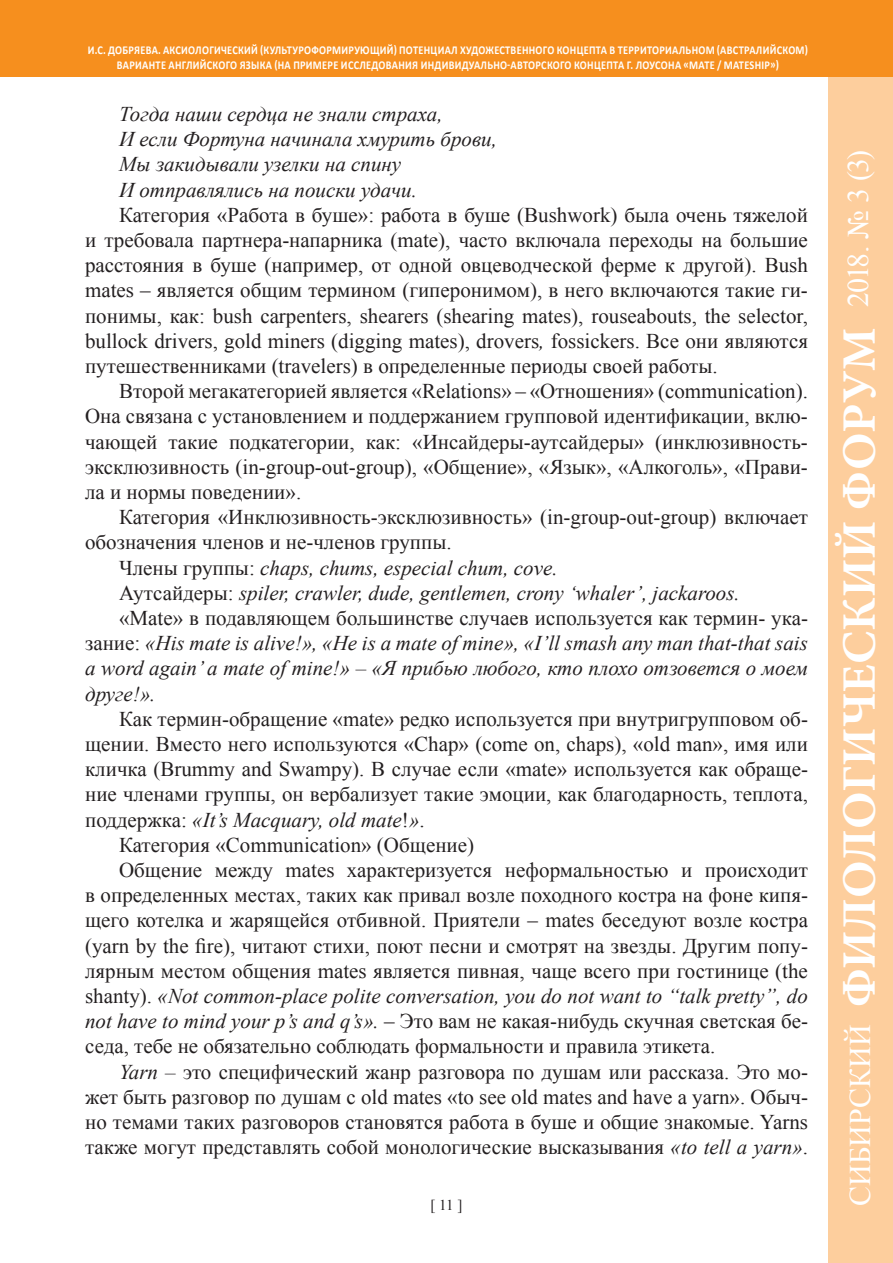
<style>
.page{position:relative;width:893px;height:1263px;background:#fff}
.page>*{position:absolute;margin:0;border:0;box-sizing:border-box;transform-origin:0 0}
.t1{font:700 48px "Minion Pro";color:#fff}
.t2{font:30px "Times New Roman";letter-spacing:-.005em;color:#fff}
.t3{font:21px/25.2px "Times New Roman";color:#231f20;text-align:justify}
.t4{font:italic 21px/25.2px "Times New Roman";color:#231f20}
.t5{font:15px "Times New Roman";color:#231f20}
.t6{font:700 12px "Calibri";letter-spacing:.03em;color:#fff;scale:.86 1}
.s1{font-style:italic}
.s2{font-style:normal}
</style>
<div class="page">
<div style="left:828px;top:0;width:65px;height:1263px;background:#fdce9d"></div>
<div style="left:0;top:0;width:893px;height:77px;background:#f68f1e"></div>
<p class="t6" style="left:88px;top:43px;width:62px">И.С. ДОБРЯЕВА</p>
<p class="t6" style="left:158px;top:43px;width:29px">. АКСИОЛОГИЧЕС</p>
<p class="t6" style="left:238px;top:43px;width:86px">КИЙ (КУЛ ЬТУРОФО</p>
<p class="t6" style="left:326px;top:43px;width:93px">РМИ РУЮЩИЙ) ПОТЕНЦИАЛ</p>
<p class="t6" style="left:460px;top:43px;width:9px">ХУДОЖЕСТВЕННОГО</p>
<p class="t6" style="left:557px;top:43px;width:16px">КОНЦЕПТА</p>
<p class="t6" style="left:609px;top:43px;width:106px">ВТЕРРИТОРИАЛ ЬНОМ</p>
<p class="t6" style="left:717px;top:43px;width:12px">(АВСТ</p>
<p class="t6" style="left:744px;top:43px;width:76px">РАЛИ ЙСКОМ)</p>
<p class="t6" style="left:117px;top:57px;width:30px">ВАРИАНТЕ</p>
<p class="t6" style="left:169px;top:57px;width:8px">АНГЛИ</p>
<p class="t6" style="left:200px;top:57px;width:30px">ЙСКОГО</p>
<p class="t6" style="left:240px;top:57px;width:127px">ЯЗЫКА (НА ПРИМЕРЕ ИССЛЕДОВАНИЯ</p>
<p class="t6" style="left:421px;top:57px;width:9px">ИНДИВИДУАЛ</p>
<p class="t6" style="left:487px;top:57px;width:35px">ЬНО-АВТО</p>
<p class="t6" style="left:535px;top:57px;width:29px">РСКОГО</p>
<p class="t6" style="left:574px;top:57px;width:16px">КОНЦЕПТА</p>
<p class="t6" style="left:627px;top:57px;width:27px">Г. ЛОУСОНА</p>
<p class="t6" style="left:684px;top:57px;width:65px">«MATE / MATESHIP</p>
<p class="t6" style="left:770px;top:57px;width:12px">»)</p>
<p class="t4" style="left:119px;top:101px;width:379px">Тогда наши сердца не знали страха,<br>И если Фортуна начинала хмурить брови, Мы закидывали узелки на спину<br>И отправлялись на поиски удачи.</p>
<p class="t3" style="left:85px;top:202px;width:724px;text-indent:34px">Категория «Работа в буше»: работа в буше (Bushwork) была очень тяжелой и требовала партнера-напарника (mate), часто включала переходы на большие расстояния в буше (например, от одной овцеводческой ферме к другой). Bush mates – является общим термином (гиперонимом), в него включаются такие ги&shy;понимы, как: bush carpenters, shearers (shearing mates), rouseabouts, the selector, bullock drivers, gold miners (digging mates), drovers<span class="s1">,</span> fossickers. Все они являются путешественниками (travelers) в определенные периоды своей работы.</p>
<p class="t3" style="left:85px;top:378px;width:724px;text-indent:34px">Второй мегакатегорией является «Relations» – «Отношения» (communication).<br>Она связана с установлением и поддержанием групповой идентификации, вклю&shy;чающей такие подкатегории, как: «Инсайдеры-аутсайдеры» (инклюзивность&shy;эксклюзивность (in-group-out-group), «Общение», «Язык», «Алкоголь», «Прави&shy;ла и нормы поведении».</p>
<p class="t3" style="left:119px;top:504px;width:690px">Категория «Инклюзивность-эксклюзивность» (in-group-out-group) включает</p>
<p class="t3" style="left:85px;top:529px;width:368px">обозначения членов и не-членов группы.</p>
<p class="t4" style="left:119px;top:554px;width:440px"><span class="s2">Члены группы:</span> chaps, chums, especial chum, cove.</p>
<p class="t4" style="left:119px;top:580px;width:622px"><span class="s2">Аутсайдеры:</span> spiler, crawler, dude, gentlemen, crony ‘whaler’, jackaroos.</p>
<p class="t3" style="left:119px;top:605px;width:690px">«Mate» в подавляющем большинстве случаев используется как термин- ука-</p>
<p class="t4" style="left:85px;top:630px;width:724px"><span class="s2">зание:</span> «His mate is alive!», «He is a mate of mine», «I’ll smash any man that-that sais</p>
<p class="t4" style="left:85px;top:655px;width:724px">a word again’ a mate of mine!» – «Я прибью любого, кто плохо отзовется о моем</p>
<p class="t4" style="left:85px;top:680px;width:72px">друге!».</p>
<p class="t3" style="left:119px;top:706px;width:690px">Как термин-обращение «mate» редко используется при внутригрупповом об-</p>
<p class="t3" style="left:85px;top:731px;width:724px">щении. Вместо него используются «Chap» (come on, chaps), «old man», имя или</p>
<p class="t3" style="left:85px;top:756px;width:724px">кличка (Brummy and Swampy). В случае если «mate» используется как обраще-</p>
<p class="t3" style="left:85px;top:781px;width:724px">ние членами группы, он вербализует такие эмоции, как благодарность, теплота,</p>
<p class="t4" style="left:85px;top:806px;width:341px"><span class="s2">поддержка:</span> «It’s Macquary, old mate<span class="s2">!</span>»<span class="s2">.</span></p>
<p class="t3" style="left:119px;top:832px;width:356px">Категория «Communication» (Общение)</p>
<p class="t3" style="left:119px;top:857px;width:690px">Общение между mates характеризуется неформальностью и происходит</p>
<p class="t3" style="left:85px;top:882px;width:724px">в определенных местах, таких как привал возле походного костра на фоне кипя-</p>
<p class="t3" style="left:85px;top:907px;width:724px">щего котелка и жарящейся отбивной. Приятели – mates беседуют возле костра</p>
<p class="t3" style="left:85px;top:933px;width:724px">(yarn by the fire), читают стихи, поют песни и смотрят на звезды. Другим попу-</p>
<p class="t3" style="left:85px;top:958px;width:724px">лярным местом общения mates является пивная, чаще всего при гостинице (the</p>
<p class="t4" style="left:85px;top:983px;width:724px"><span class="s2">shanty).</span> «Not common-place polite conversation, you do not want to “talk pretty”, do</p>
<p class="t3" style="left:85px;top:1008px;width:724px"><span class="s1">not have to mind your p’s and q’s».</span> – Это вам не какая-нибудь скучная светская бе-</p>
<p class="t3" style="left:85px;top:1033px;width:632px">седа, тебе не обязательно соблюдать формальности и правила этикета.</p>
<p class="t3" style="left:119px;top:1059px;width:690px"><span class="s1">Yarn –</span> это специфический жанр разговора по душам или рассказа. Это мо-</p>
<p class="t3" style="left:85px;top:1084px;width:724px">жет быть разговор по душам с old mates «to see old mates and have a yarn». Обыч-</p>
<p class="t3" style="left:85px;top:1109px;width:724px">но темами таких разговоров становятся работа в буше и общие знакомые. Yarns</p>
<p class="t3" style="left:85px;top:1134px;width:724px">также могут представлять собой монологические высказывания <span class="s1">«to tell a yarn»</span>.</p>
<p class="t5" style="left:430px;top:1194px;width:33px">[ 11 ]</p>
<h2 class="t2" style="left:838px;top:307px;width:158px;rotate:-90deg">2018. № 3 (3)</h2>
<h1 class="t1" style="left:831px;top:1007px;width:681px;rotate:-90deg">ФИЛОЛОГИЧЕСКИЙ ФОРУМ</h1>
<h2 class="t2" style="left:840px;top:1206px;width:183px;rotate:-90deg">СИБИРСКИЙ</h2>
</div>
